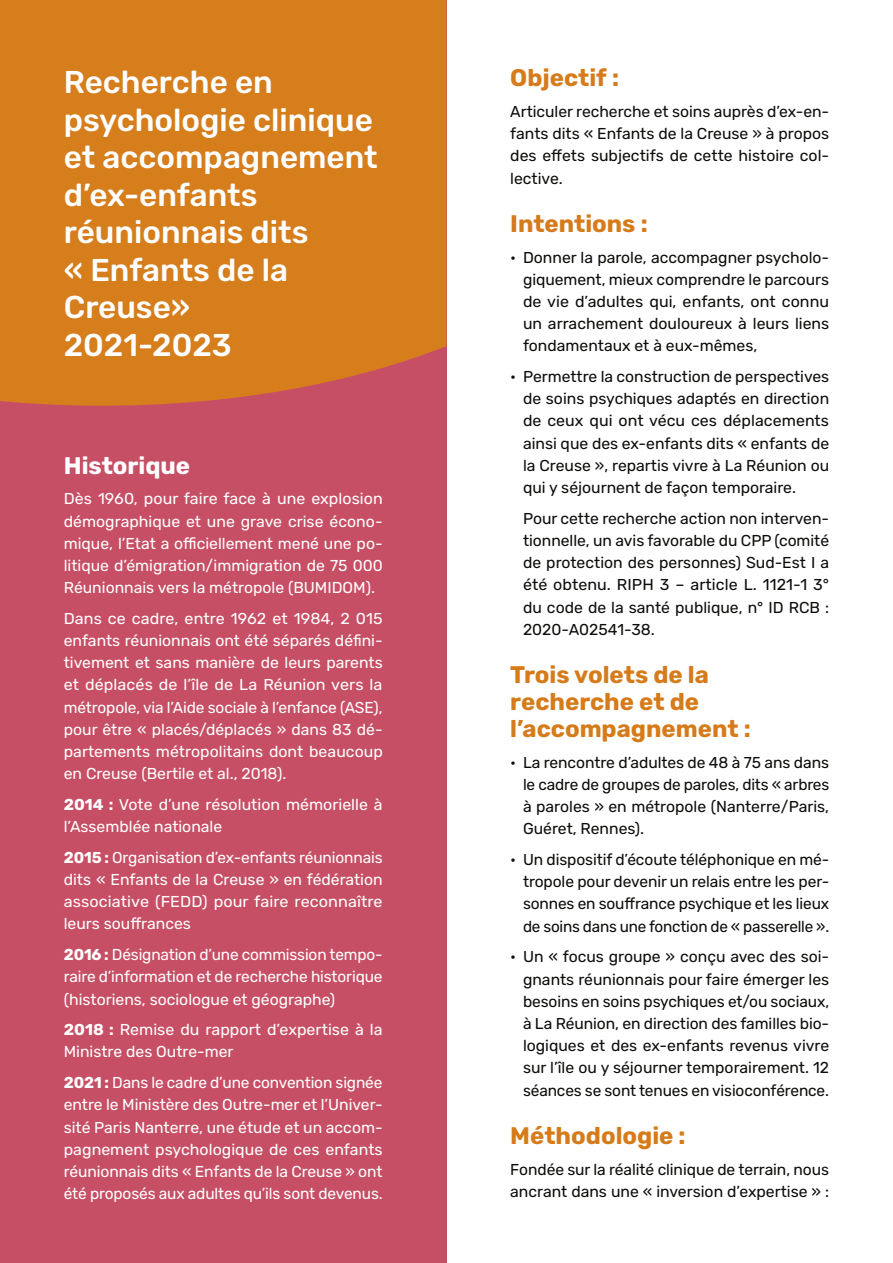
<style>
.page{position:relative;width:893px;height:1263px;background:#fff}
.page>*{position:absolute;margin:0;border:0;box-sizing:border-box;transform-origin:0 0}
.Style_de_paragraphe_1{font:500 31.5px/37.5px "Rubik";color:#fff}
.TITRE_-_NIVEAU_03{font:700 24px/27px "Rubik";color:#d67b1a}
.TITRE_-_NIVEAU_03-2{font:700 24px "Rubik";color:#fff}
.Paragraphe_-_Plaquette_-_PUCE{font:15.75px/22.2px "Rubik";color:#0c0e0a;text-align:justify}
.Paragraphe_-_Plaquette_-_PUCE-2{font:15.75px/22.2px "Rubik";color:#fff;text-align:justify}
.s1{font-weight:700}
</style>
<div class="page">
<div style="left:0;top:0;width:446px;height:1263px;background:#c74f65"></div>
<div style="left:0;top:0;width:446px;height:406px;background:#d67d1c"></div>
<p class="Style_de_paragraphe_1" style="left:64px;top:65px;width:315px">Recherche en psychologie clinique et accompagnement d’ex-enfants réunionnais dits<br>« Enfants de la<br>Creuse»<br>2021-2023</p>
<p class="TITRE_-_NIVEAU_03-2" style="left:64px;top:451px;width:128px">Historique</p>
<p class="Paragraphe_-_Plaquette_-_PUCE-2" style="left:64px;top:488px;width:320px">Dès 1960, pour faire face à une explosion démographique et une grave crise écono&shy;mique, l’Etat a officiellement mené une po&shy;litique d’émigration/immigration de 75 000<br>Réunionnais vers la métropole (BUMIDOM).</p>
<p class="Paragraphe_-_Plaquette_-_PUCE-2" style="left:64px;top:608px;width:321px">Dans ce cadre, entre 1962 et 1984, 2 015 enfants réunionnais ont été séparés défini&shy;tivement et sans manière de leurs parents et déplacés de l’île de La Réunion vers la métropole, via l’Aide sociale à l’enfance (ASE), pour être « placés/déplacés » dans 83 dé&shy;partements métropolitains dont beaucoup en Creuse (Bertile et al., 2018).</p>
<p class="Paragraphe_-_Plaquette_-_PUCE-2" style="left:64px;top:794px;width:320px"><span class="s1">2014 :</span> Vote d’une résolution mémorielle à l’Assemblée nationale</p>
<p class="Paragraphe_-_Plaquette_-_PUCE-2" style="left:64px;top:847px;width:320px"><span class="s1">2015 :</span> Organisation d’ex-enfants réunionnais dits « Enfants de la Creuse » en fédération associative (FEDD) pour faire reconnaître leurs souffrances</p>
<p class="Paragraphe_-_Plaquette_-_PUCE-2" style="left:64px;top:944px;width:320px"><span class="s1">2016 :</span> Désignation d’une commission tempo&shy;raire d’information et de recherche historique (historiens, sociologue et géographe)</p>
<p class="Paragraphe_-_Plaquette_-_PUCE-2" style="left:64px;top:1019px;width:320px"><span class="s1">2018 :</span> Remise du rapport d’expertise à la<br>Ministre des Outre-mer</p>
<p class="Paragraphe_-_Plaquette_-_PUCE-2" style="left:64px;top:1072px;width:320px"><span class="s1">2021 :</span> Dans le cadre d’une convention signée entre le Ministère des Outre-mer et l’Univer&shy;sité Paris Nanterre, une étude et un accom&shy;pagnement psychologique de ces enfants réunionnais dits « Enfants de la Creuse » ont été proposés aux adultes qu’ils sont devenus.</p>
<p class="TITRE_-_NIVEAU_03" style="left:510px;top:64px;width:110px">Objectif :</p>
<p class="Paragraphe_-_Plaquette_-_PUCE" style="left:510px;top:101px;width:320px">Articuler recherche et soins auprès d’ex-en&shy;fants dits « Enfants de la Creuse » à propos des effets subjectifs de cette histoire col&shy;lective.</p>
<p class="TITRE_-_NIVEAU_03" style="left:510px;top:210px;width:139px">Intentions :</p>
<p class="Paragraphe_-_Plaquette_-_PUCE" style="left:523px;top:247px;width:308px;text-indent:-13px">• Donner la parole, accompagner psycholo&shy;giquement, mieux comprendre le parcours de vie d’adultes qui, enfants, ont connu un arrachement douloureux à leurs liens fondamentaux et à eux-mêmes,</p>
<p class="Paragraphe_-_Plaquette_-_PUCE" style="left:523px;top:366px;width:308px;text-indent:-13px">• Permettre la construction de perspectives de soins psychiques adaptés en direction de ceux qui ont vécu ces déplacements ainsi que des ex-enfants dits « enfants de la Creuse », repartis vivre à La Réunion ou qui y séjournent de façon temporaire.</p>
<p class="Paragraphe_-_Plaquette_-_PUCE" style="left:523px;top:508px;width:308px">Pour cette recherche action non interven&shy;tionnelle, un avis favorable du CPP (comité de protection des personnes) Sud-Est I a été obtenu. RIPH 3 – article L. 1121-1 3° du code de la santé publique, n° ID RCB :<br>2020-A02541-38.</p>
<p class="TITRE_-_NIVEAU_03" style="left:510px;top:661px;width:242px">Trois volets de la recherche et de l’accompagnement :</p>
<p class="Paragraphe_-_Plaquette_-_PUCE" style="left:523px;top:752px;width:308px;text-indent:-13px">• La rencontre d’adultes de 48 à 75 ans dans le cadre de groupes de paroles, dits « arbres à paroles » en métropole (Nanterre/Paris, Guéret, Rennes).</p>
<p class="Paragraphe_-_Plaquette_-_PUCE" style="left:523px;top:849px;width:308px;text-indent:-13px">• Un dispositif d’écoute téléphonique en mé&shy;tropole pour devenir un relais entre les per&shy;sonnes en souffrance psychique et les lieux de soins dans une fonction de « passerelle ».</p>
<p class="Paragraphe_-_Plaquette_-_PUCE" style="left:523px;top:946px;width:308px;text-indent:-13px">• Un « focus groupe » conçu avec des soi&shy;gnants réunionnais pour faire émerger les besoins en soins psychiques et/ou sociaux, à La Réunion, en direction des familles bio&shy;logiques et des ex-enfants revenus vivre sur l’île ou y séjourner temporairement. 12 séances se sont tenues en visioconférence.</p>
<p class="TITRE_-_NIVEAU_03" style="left:510px;top:1122px;width:177px">Méthodologie :</p>
<p class="Paragraphe_-_Plaquette_-_PUCE" style="left:510px;top:1159px;width:320px">Fondée sur la réalité clinique de terrain, nous ancrant dans une « inversion d’expertise » :</p>
</div>
